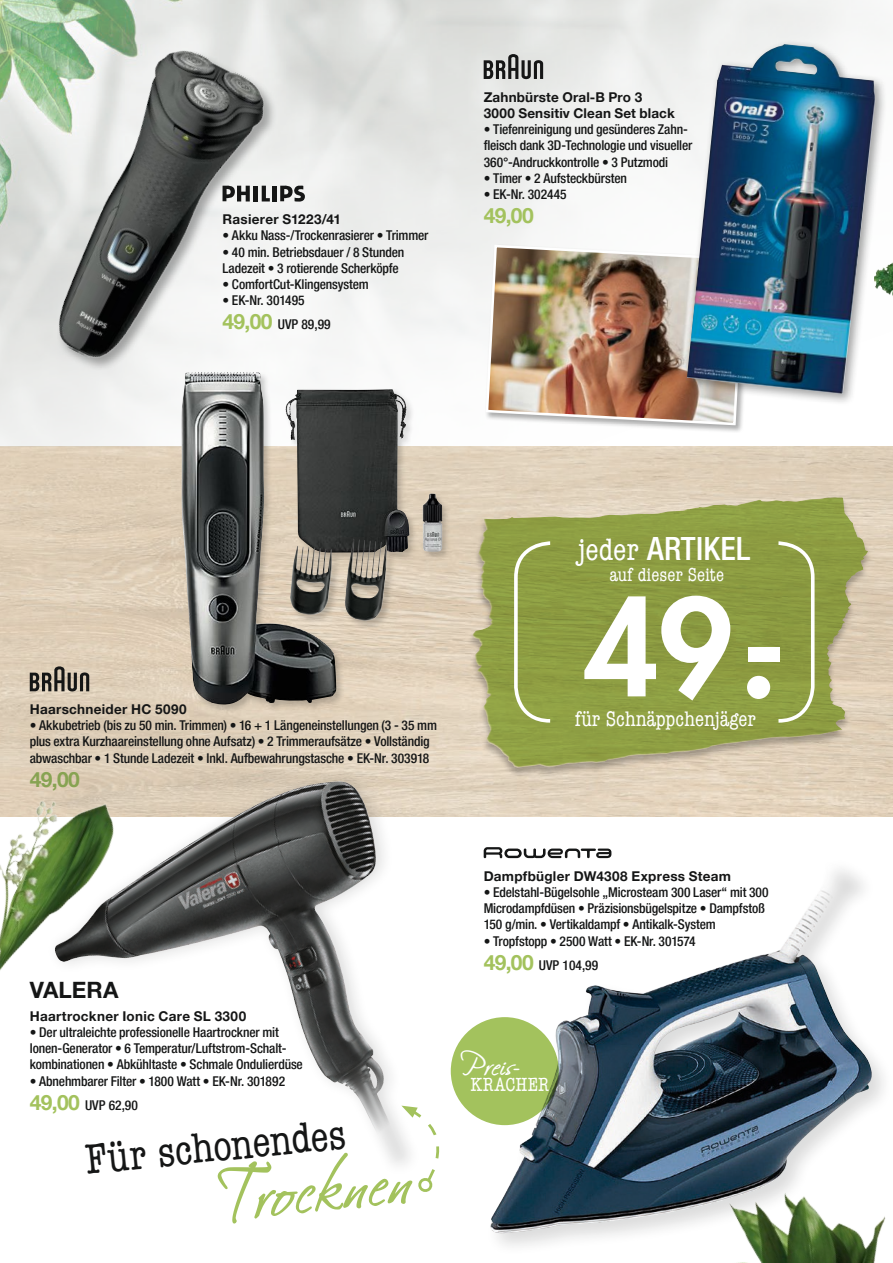
<style>
.page{position:relative;width:893px;height:1263px;background:#fff}
.page>*{position:absolute;margin:0;border:0;box-sizing:border-box;transform-origin:0 0}
.t1{font:800 130.2px "Futura Std";color:#fff}
.t2{font:73.05px "Junge Script Std";color:#a3c25d}
.t3{font:condensed 43.65px "American Typewriter";color:#151616}
.t4{font:500 condensed 32.1px "Helvetica Neue LT Pro";letter-spacing:.01em;color:#fff}
.t5{font:31.05px "Junge Script Std";letter-spacing:-.015em;color:#fff}
.t6{font:700 22.5px "Helvetica Neue LT Pro";letter-spacing:.005em;color:#151616}
.t7{font:condensed 21.75px "American Typewriter";color:#fff}
.t8{font:700 21px "Helvetica Neue LT Pro";color:#87a352}
.t9{font:700 21px "Helvetica Neue LT Pro";color:#a3c25d}
.t10{font:condensed 19.65px "American Typewriter";letter-spacing:.005em;color:#fff}
.t11{font:condensed 19.35px "American Typewriter";color:#fff}
.t12{font:500 condensed 13.5px/16.2px "Helvetica Neue LT Pro";letter-spacing:-.01em;color:#151616}
.t13{font:700 13.5px/16.5px "Helvetica Neue LT Pro";letter-spacing:.02em;color:#151616}
.s1{font-weight:700;font-stretch:normal;font-size:21px;color:#a3c25d}
.s2{font-family:"American Typewriter";font-weight:400}
</style>
<div class="page">
<div style="left:467px;top:497px;width:406px;height:281px;background:#151616;opacity:.3"></div>
<img style="left:472px;top:497px;width:373px;height:271px">
<svg style="left:512px;top:539px;width:42px;height:185px;background:#99a755"></svg>
<svg style="left:775px;top:539px;width:41px;height:185px;background:#97a454"></svg>
<img style="left:887px;top:73px;width:6px;height:224px">
<div style="left:484px;top:243px;width:268px;height:190px;background:#151616;opacity:.35"></div>
<img style="left:484px;top:243px;width:262px;height:184px">
<svg style="left:418px;top:1124px;width:22px;height:68px"></svg>
<svg style="left:484px;top:847px;width:127px;height:11px"></svg>
<div style="left:45px;top:768px;width:377px;height:409px;background:#151616;opacity:.15"></div>
<img style="left:54px;top:782px;width:352px;height:381px">
<svg style="left:30px;top:666px;width:59px;height:25px"></svg>
<img style="left:0;top:0;width:366px;height:425px">
<hr style="left:254px;top:186px;width:4px;height:15px;background:#151616">
<hr style="left:272px;top:186px;width:4px;height:15px;background:#151616">
<svg style="left:262px;top:186px;width:8px;height:15px"></svg>
<svg style="left:223px;top:185px;width:27px;height:16px"></svg>
<svg style="left:280px;top:185px;width:25px;height:17px"></svg>
<svg style="left:484px;top:54px;width:59px;height:25px"></svg>
<div style="left:682px;top:40px;width:205px;height:366px;background:#151616;opacity:.4"></div>
<img style="left:687px;top:44px;width:188px;height:350px">
<div style="left:486px;top:857px;width:407px;height:399px;background:#151616;opacity:.15"></div>
<img style="left:490px;top:862px;width:382px;height:371px">
<img style="left:0;top:756px;width:147px;height:272px">
<img style="left:660px;top:1134px;width:233px;height:129px">
<div style="left:451px;top:1017px;width:108px;height:108px;background:#a3c25d;border-radius:50%"></div>
<div style="left:284px;top:388px;width:168px;height:174px;background:#151616;opacity:.22"></div>
<img style="left:345px;top:389px;width:64px;height:164px">
<div style="left:180px;top:370px;width:165px;height:343px;background:#151616;opacity:.22"></div>
<img style="left:181px;top:372px;width:155px;height:333px">
<div style="left:288px;top:537px;width:108px;height:93px;background:#151616;opacity:.22"></div>
<img style="left:290px;top:538px;width:97px;height:84px">
<p class="t13" style="left:223px;top:211px;width:120px">Rasierer S1223/41</p>
<p class="t12" style="left:223px;top:227px;width:207px">• Akku Nass-/Trockenrasierer • Trimmer</p>
<p class="t12" style="left:223px;top:244px;width:183px">• 40 min. Betriebsdauer / 8 Stunden<br>Ladezeit • 3 rotierende Scherköpfe</p>
<p class="t12" style="left:223px;top:276px;width:148px">• ComfortCut-Klingensystem</p>
<p class="t12" style="left:223px;top:288px;width:110px;line-height:24px">• EK-Nr. 301495<br><span class="s1">49,00</span> UVP 89,99</p>
<p class="t13" style="left:484px;top:88px;width:193px">Zahnbürste Oral-B Pro 3<br>3000 Sensitiv Clean Set black</p>
<p class="t12" style="left:484px;top:121px;width:210px">• Tiefenreinigung und gesünderes Zahn&shy;fleisch dank 3D-Technologie und visueller<br>360°-Andruckkontrolle • 3 Putzmodi</p>
<p class="t12" style="left:484px;top:170px;width:145px">• Timer • 2 Aufsteckbürsten</p>
<p class="t12" style="left:484px;top:186px;width:85px">• EK-Nr. 302445</p>
<h3 class="t9" style="left:484px;top:203px;width:52px">49,00</h3>
<p class="t13" style="left:30px;top:700px;width:158px">Haarschneider HC 5090</p>
<p class="t12" style="left:30px;top:717px;width:409px">• Akkubetrieb (bis zu 50 min. Trimmen) • 16 + 1 Längeneinstellungen (3 - 35 mm plus extra Kurzhaareinstellung ohne Aufsatz) • 2 Trimmeraufsätze • Vollständig abwaschbar • 1 Stunde Ladezeit • Inkl. Aufbewahrungstasche • EK-Nr. 303918</p>
<h3 class="t8" style="left:30px;top:766px;width:52px">49,00</h3>
<h3 class="t4" style="left:578px;top:529px;width:174px"><span class="s2">jeder</span> ARTIKEL</h3>
<h3 class="t11" style="left:609px;top:560px;width:116px">auf dieser Seite</h3>
<h1 class="t1" style="left:584px;top:566px;width:203px">49.-</h1>
<h3 class="t7" style="left:575px;top:703px;width:183px">für Schnäppchenjäger</h3>
<h3 class="t6" style="left:30px;top:976px;width:90px">VALERA</h3>
<p class="t13" style="left:30px;top:1007px;width:218px">Haartrockner Ionic Care SL 3300</p>
<p class="t12" style="left:30px;top:1024px;width:275px">• Der ultraleichte professionelle Haartrockner mit<br>Ionen-Generator • 6 Temperatur/Luftstrom-Schalt&shy;kombinationen • Abkühltaste • Schmale Ondulierdüse</p>
<p class="t12" style="left:30px;top:1068px;width:257px;line-height:24px">• Abnehmbarer Filter • 1800 Watt • EK-Nr. 301892<br><span class="s1">49,00</span> UVP 62,90</p>
<h3 class="t3" style="left:82px;top:1127px;width:263px;rotate:-6deg">Für schonendes</h3>
<h2 class="t2" style="left:215px;top:1163px;width:194px;rotate:-6deg">Trocknen</h2>
<p class="t13" style="left:484px;top:867px;width:249px">Dampfbügler DW4308 Express Steam</p>
<p class="t12" style="left:484px;top:884px;width:286px">• Edelstahl-Bügelsohle „Microsteam 300 Laser“ mit 300<br>Microdampfdüsen • Präzisionsbügelspitze • Dampfstoß<br>150 g/min. • Vertikaldampf • Antikalk-System</p>
<p class="t12" style="left:484px;top:928px;width:213px;line-height:24px">• Tropfstopp • 2500 Watt • EK-Nr. 301574<br><span class="s1">49,00</span> UVP 104,99</p>
<h3 class="t5" style="left:461px;top:1050px;width:61px">Preis-</h3>
<h3 class="t10" style="left:470px;top:1069px;width:80px">KRACHER</h3>
</div>
